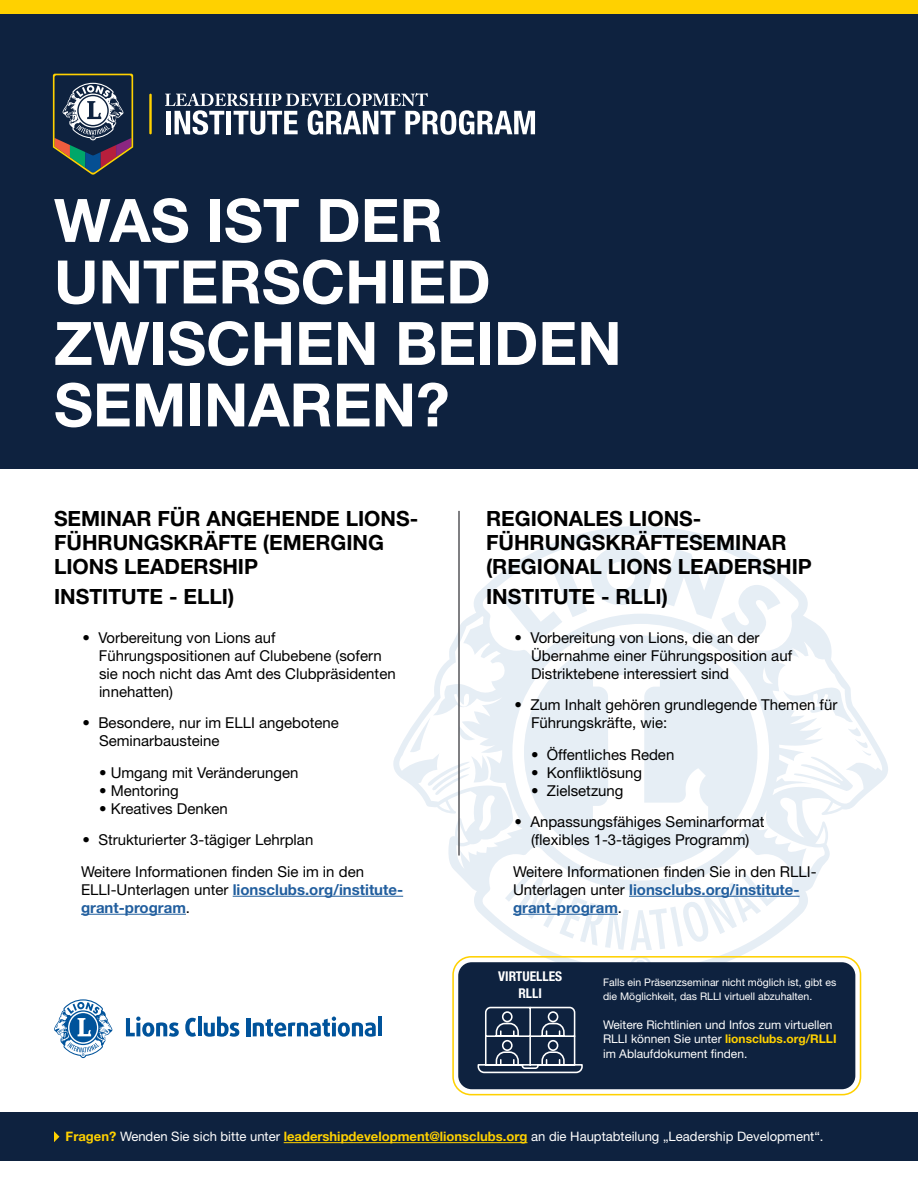
<style>
.page{position:relative;width:918px;height:1188px;background:#fff}
.page>*{position:absolute;margin:0;border:0;box-sizing:border-box;transform-origin:0 0}
.t1{font:700 60px/61.5px "Helvetica Neue LT Std";color:#fff}
.t2{font:700 21px/24px "Helvetica Neue LT Std";color:#000}
.t3{font:15px/18px "Helvetica Neue LT Std";color:#000}
.t4{font:700 15px/18px "Helvetica Neue LT Std";color:#215e9e}
.t5{font:700 condensed 13.5px/16.5px "Helvetica Neue LT Std";color:#fff;text-align:center}
.t6{font:13.05px "Helvetica Neue LT Std";color:#fff}
.t7{font:12px/14.4px "Helvetica Neue LT Std";color:#fff}
.t8{font:10.5px/14.4px "Helvetica Neue LT Std";color:#fff}
.s1{font-weight:400;color:#000}
.s2{font-weight:700;color:#215e9e}
.s3{font-weight:700;color:#ffd100}
</style>
<div class="page">
<svg style="left:393px;top:526px;width:495px;height:468px"></svg>
<div style="left:0;top:0;width:918px;height:469px;background:#0e223f"></div>
<div style="left:0;top:0;width:918px;height:14px;background:#ffd100"></div>
<svg style="left:165px;top:93px;width:370px;height:42px"></svg>
<hr style="left:149px;top:94px;width:3px;height:40px;background:#ffd100">
<svg style="left:52px;top:73px;width:82px;height:102px"></svg>
<div style="left:0;top:1112px;width:918px;height:49px;background:#0e223f"></div>
<hr style="left:284px;top:1142px;width:243px;height:1px;background:#ffd100">
<svg style="left:54px;top:1131px;width:6px;height:11px"></svg>
<hr style="left:629px;top:896px;width:171px;height:1px;background:#215e9e">
<hr style="left:513px;top:914px;width:105px;height:1px;background:#215e9e">
<hr style="left:233px;top:896px;width:170px;height:1px;background:#215e9e">
<hr style="left:81px;top:914px;width:105px;height:1px;background:#215e9e">
<hr style="left:458px;top:511px;width:2px;height:345px;background:#55565a">
<svg style="left:54px;top:999px;width:58px;height:59px"></svg>
<svg style="left:126px;top:1017px;width:53px;height:20px"></svg>
<svg style="left:185px;top:1018px;width:11px;height:19px"></svg>
<hr style="left:198px;top:1017px;width:4px;height:19px;background:#00539b">
<svg style="left:204px;top:1017px;width:35px;height:20px"></svg>
<hr style="left:246px;top:1018px;width:4px;height:18px;background:#00539b">
<svg style="left:253px;top:1017px;width:123px;height:20px"></svg>
<hr style="left:378px;top:1017px;width:4px;height:19px;background:#00539b">
<div style="left:458px;top:962px;width:397px;height:127px;background:#0e223f;border-radius:14px"></div>
<svg style="left:478px;top:1007px;width:105px;height:66px"></svg>
<div style="left:452px;top:956px;width:409px;height:139px;border:2px solid #ffd100;border-radius:18px"></div>
<h1 class="t1" style="left:54px;top:188px;width:569px">WAS IST DER<br>UNTERSCHIED<br>ZWISCHEN BEIDEN<br>SEMINAREN?</h1>
<h2 class="t2" style="left:54px;top:506px;width:366px">SEMINAR FÜR ANGEHENDE LIONS-<br>FÜHRUNGSKRÄFTE (EMERGING<br>LIONS LEADERSHIP</h2>
<h2 class="t2" style="left:54px;top:585px;width:182px">INSTITUTE - ELLI)</h2>
<p class="t3" style="left:99px;top:628px;width:298px;text-indent:-16px">• Vorbereitung von Lions auf<br>Führungspositionen auf Clubebene (sofern sie noch nicht das Amt des Clubpräsidenten innehatten)</p>
<p class="t3" style="left:99px;top:714px;width:241px;text-indent:-17px">• Besondere, nur im ELLI angebotene<br>Seminarbausteine</p>
<p class="t3" style="left:99px;top:763px;width:201px">• Umgang mit Veränderungen</p>
<p class="t3" style="left:99px;top:781px;width:81px">• Mentoring</p>
<p class="t3" style="left:99px;top:799px;width:130px">• Kreatives Denken</p>
<p class="t3" style="left:81px;top:824px;width:285px;line-height:31.5px">• Strukturierter 3-tägiger Lehrplan<br>Weitere Informationen finden Sie im in den</p>
<p class="t4" style="left:81px;top:880px;width:324px"><span class="s1">ELLI-Unterlagen unter</span> lionsclubs.org/institute&shy;grant-program<span class="s1">.</span></p>
<h2 class="t2" style="left:486px;top:506px;width:327px">REGIONALES LIONS-<br>FÜHRUNGSKRÄFTESEMINAR (REGIONAL LIONS LEADERSHIP</h2>
<h2 class="t2" style="left:486px;top:585px;width:183px">INSTITUTE - RLLI)</h2>
<p class="t3" style="left:531px;top:628px;width:263px;text-indent:-16px">• Vorbereitung von Lions, die an der<br>Übernahme einer Führungsposition auf<br>Distriktebene interessiert sind</p>
<p class="t3" style="left:531px;top:696px;width:308px;text-indent:-16px">• Zum Inhalt gehören grundlegende Themen für<br>Führungskräfte, wie:</p>
<p class="t3" style="left:531px;top:745px;width:145px">• Öffentliches Reden</p>
<p class="t3" style="left:531px;top:763px;width:113px">• Konfliktlösung</p>
<p class="t3" style="left:531px;top:781px;width:94px">• Zielsetzung</p>
<p class="t3" style="left:514px;top:813px;width:252px;text-align:center">• Anpassungsfähiges Seminarformat (flexibles 1-3-tägiges Programm)</p>
<p class="t3" style="left:513px;top:862px;width:305px">Weitere Informationen finden Sie in den RLLI-<br>Unterlagen unter <span class="s2">lionsclubs.org/institute&shy;grant-program</span>.</p>
<p class="t5" style="left:498px;top:968px;width:65px">VIRTUELLES<br>RLLI</p>
<p class="t8" style="left:603px;top:975px;width:235px">Falls ein Präsenzseminar nicht möglich ist, gibt es die Möglichkeit, das RLLI virtuell abzuhalten.</p>
<p class="t7" style="left:603px;top:1017px;width:235px">Weitere Richtlinien und Infos zum virtuellen<br>RLLI können Sie unter <span class="s3">lionsclubs.org/RLLI </span>im Ablaufdokument finden.</p>
<p class="t6" style="left:66px;top:1129px;width:759px"><span class="s3">Fragen?</span> Wenden Sie sich bitte unter <span class="s3">leadershipdevelopment@lionsclubs.org</span> an die Hauptabteilung „Leadership Development“.</p>
</div>
